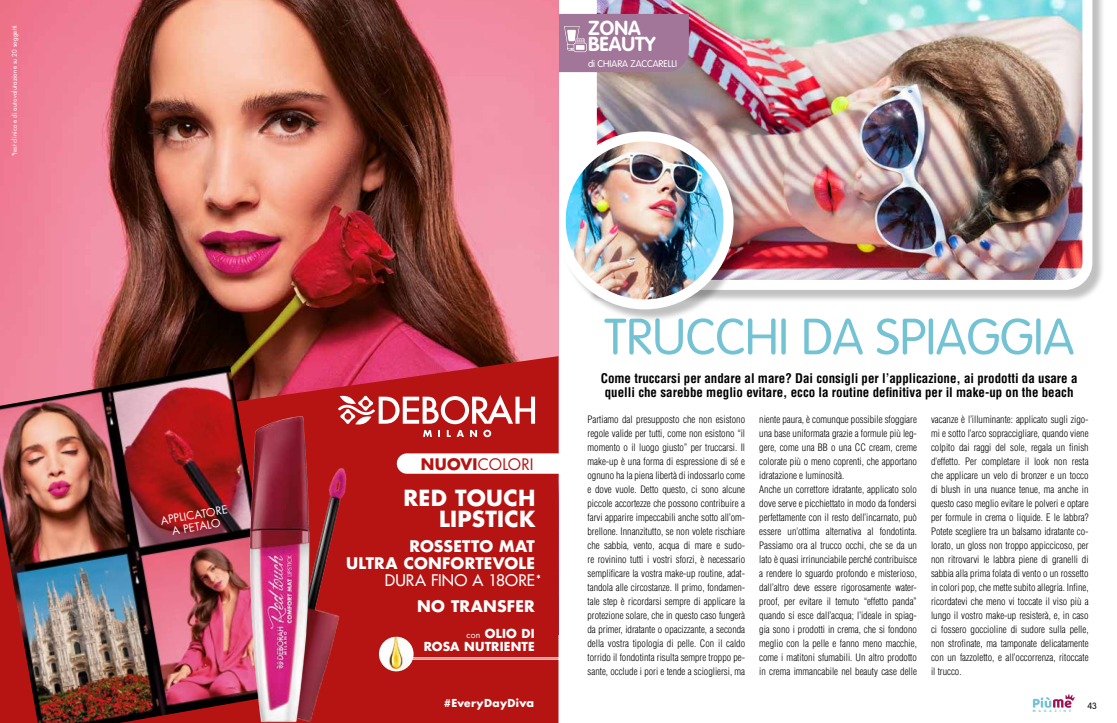
<style>
.page{position:relative;width:1117px;height:723px;background:#fff}
.page>*{position:absolute;margin:0;border:0;box-sizing:border-box;transform-origin:0 0}
.t1{font:300 50px "VAG Rounded";color:#74c3d5}
.t2{font:700 21.6px/21.6px "Futura Std";letter-spacing:.015em;color:#fff;text-align:right}
.t3{font:700 20px/16px "VAG Rounded";color:#fff}
.t4{font:700 15.6px/17.3px "Futura Std";letter-spacing:.015em;color:#fff;text-align:right}
.t5{font:500 15.6px "Futura Std";letter-spacing:.01em;color:#fff}
.t6{font:15.5px "Futura Std";letter-spacing:.005em;color:#b51412}
.t7{font:700 condensed 13px/14px "Helvetica";color:#000;text-align:center}
.t8{font:700 12.1px/13.3px "Futura Std";letter-spacing:.015em;color:#fff;text-align:right}
.t9{font:10.9px/12.1px "Futura Std";color:#fff;text-align:center}
.t10{font:700 10.7px "Futura Std";letter-spacing:.035em;color:#fff}
.t11{font:300 condensed 10px/14px "Helvetica";color:#000;text-align:justify}
.t12{font:300 9.5px "VAG Rounded";color:#fff}
.t13{font:300 9px "VAG Rounded";color:#000}
.t14{font:500 6.2px "Futura Std";letter-spacing:.025em;color:#fff}
.t15{font:700 3.3px "VAG Rounded";letter-spacing:.955em;color:#71c2d5}
.s1{font-weight:700}
.s2{font-weight:400;font-size:8.7px}
.s3{font-size:11.3px}
</style>
<div class="page">
<div style="left:588px;top:0;width:517px;height:302px;background:#000;opacity:.25"></div>
<img style="left:582px;top:0;width:515px;height:295px">
<div style="left:558px;top:14px;width:131px;height:58px;background:#a17698"></div>
<div style="left:557px;top:133px;width:189px;height:189px;background:#000;opacity:.25"></div>
<img style="left:566px;top:138px;width:158px;height:166px">
<div style="left:556px;top:131px;width:178px;height:178px;border:10px solid #fff;border-radius:50%"></div>
<svg style="left:1033px;top:694px;width:42px;height:14px"></svg>
<img style="left:0;top:0;width:558px;height:356px">
<svg style="left:0;top:356px;width:558px;height:367px;background:#b51a1c"></svg>
<svg style="left:390px;top:395px;width:145px;height:42px"></svg>
<img style="left:0;top:365px;width:288px;height:358px">
<img style="left:248px;top:391px;width:142px;height:332px">
<img style="left:235px;top:396px;width:84px;height:327px">
<svg style="left:536px;top:575px;width:4px;height:3px"></svg>
<hr style="left:408px;top:657px;width:150px;height:1px;background:#fff">
<hr style="left:408px;top:659px;width:150px;height:1px;background:#fff">
<img style="left:379px;top:637px;width:35px;height:34px;border-radius:17px">
<svg style="left:397px;top:453px;width:161px;height:21px"></svg>
<p class="t14" style="left:11px;top:156px;width:133px;rotate:-90deg">*test clinico e di autovalutazione su 20 soggetti</p>
<p class="t9" style="left:160px;top:515px;width:69px;rotate:-10deg">APPLICATORE<br>A PETALO</p>
<h3 class="t3" style="left:588px;top:20px;width:69px">ZONA<br>BEAUTY</h3>
<p class="t12" style="left:588px;top:58px;width:91px">di CHIARA ZACCARELLI</p>
<h3 class="t6" style="left:421px;top:454px;width:114px"><span class="s1">NUOVI</span>COLORI</h3>
<h2 class="t2" style="left:403px;top:486px;width:134px">RED TOUCH<br>LIPSTICK</h2>
<h3 class="t4" style="left:346px;top:537px;width:190px">ROSSETTO MAT<br>ULTRA CONFORTEVOLE</h3>
<h3 class="t5" style="left:385px;top:571px;width:152px">DURA FINO A 18ORE</h3>
<h3 class="t4" style="left:417px;top:597px;width:119px">NO TRANSFER</h3>
<p class="t8" style="left:424px;top:626px;width:113px"><span class="s2">con</span> OLIO DI<br>ROSA NUTRIENTE</p>
<p class="t10" style="left:444px;top:695px;width:92px">#EveryDayDi<span class="s3">va</span></p>
<h1 class="t1" style="left:604px;top:308px;width:471px">TRUCCHI DA SPIAGGIA</h1>
<h3 class="t7" style="left:601px;top:371px;width:478px">Come truccarsi per andare al mare? Dai consigli per l’applicazione, ai prodotti da usare a quelli che sarebbe meglio evitare, ecco la routine definitiva per il make-up on the beach</h3>
<p class="t11" style="left:587px;top:413px;width:159px">Partiamo dal presupposto che non esistono regole valide per tutti, come non esistono “il momento o il luogo giusto” per truccarsi. Il make-up è una forma di espressione di sé e ognuno ha la piena libertà di indossarlo come e dove vuole. Detto questo, ci sono alcune piccole accortezze che possono contribuire a farvi apparire impeccabili anche sotto all’om&shy;brellone. Innanzitutto, se non volete rischiare che sabbia, vento, acqua di mare e sudo&shy;re rovinino tutti i vostri sforzi, è necessario semplificare la vostra make-up routine, adat&shy;tandola alle circostanze. Il primo, fondamen&shy;tale step è ricordarsi sempre di applicare la protezione solare, che in questo caso fungerà da primer, idratante o opacizzante, a seconda della vostra tipologia di pelle. Con il caldo torrido il fondotinta risulta sempre troppo pe&shy;sante, occlude i pori e tende a sciogliersi, ma</p>
<p class="t11" style="left:759px;top:413px;width:159px;text-align:left">niente paura, è comunque possibile sfoggiare una base uniformata grazie a formule più leg&shy;gere, come una BB o una CC cream, creme colorate più o meno coprenti, che apportano idratazione e luminosità.<br>Anche un correttore idratante, applicato solo dove serve e picchiettato in modo da fondersi perfettamente con il resto dell’incarnato, può essere un’ottima alternativa al fondotinta.<br>Passiamo ora al trucco occhi, che se da un lato è quasi irrinunciabile perché contribuisce a rendere lo sguardo profondo e misterioso, dall’altro deve essere rigorosamente water&shy;proof, per evitare il temuto “effetto panda” quando si esce dall’acqua; l’ideale in spiag&shy;gia sono i prodotti in crema, che si fondono meglio con la pelle e fanno meno macchie, come i matitoni sfumabili. Un altro prodotto in crema immancabile nel beauty case delle</p>
<p class="t11" style="left:931px;top:413px;width:159px">vacanze è l’illuminante: applicato sugli zigo&shy;mi e sotto l’arco sopraccigliare, quando viene colpito dai raggi del sole, regala un finish d’effetto. Per completare il look non resta che applicare un velo di bronzer e un tocco di blush in una nuance tenue, ma anche in questo caso meglio evitare le polveri e optare per formule in crema o liquide. E le labbra?<br>Potete scegliere tra un balsamo idratante co&shy;lorato, un gloss non troppo appiccicoso, per non ritrovarvi le labbra piene di granelli di sabbia alla prima folata di vento o un rossetto in colori pop, che mette subito allegria. Infine, ricordatevi che meno vi toccate il viso più a lungo il vostro make-up resisterà, e, in caso ci fossero goccioline di sudore sulla pelle, non strofinate, ma tamponate delicatamente con un fazzoletto, e all’occorrenza, ritoccate il trucco.</p>
<p class="t15" style="left:1033px;top:708px;width:39px">MAGAZINE</p>
<p class="t13" style="left:1087px;top:701px;width:11px">43</p>
</div>
